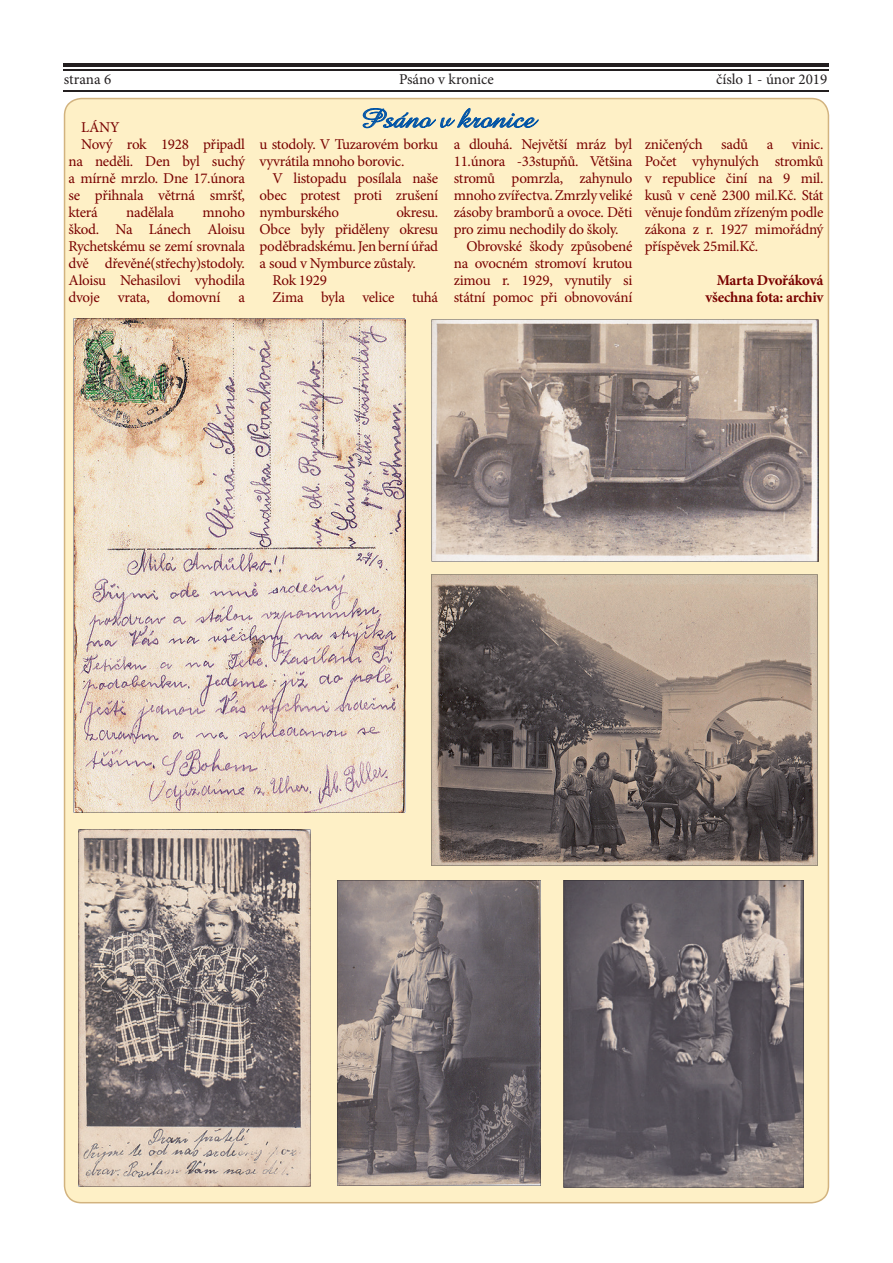
<style>
.page{position:relative;width:893px;height:1263px;background:#fff}
.page>*{position:absolute;margin:0;border:0;box-sizing:border-box;transform-origin:0 0}
.t1{font:italic 27px "Amazone AT";color:#0154a6;scale:1.09 1}
.t2{font:15px/17px "Minion Pro";letter-spacing:-.02em;color:#790100;text-align:justify}
.t3{font:15px "Minion Pro";color:#231f20}
.t4{font:700 15px/17px "Minion Pro";letter-spacing:-.02em;color:#790100;text-align:right}
</style>
<div class="page">
<hr style="left:64px;top:64px;width:765px;height:3px;background:#231f20">
<hr style="left:64px;top:69px;width:765px;height:1px;background:#231f20">
<hr style="left:64px;top:90px;width:765px;height:1px;background:#231f20">
<div style="left:64px;top:98px;width:765px;height:1105px;background:#fef0c6"></div>
<svg style="left:363px;top:108px;width:176px;height:21px;background:#b8c5bd"></svg>
<svg style="left:432px;top:319px;width:386px;height:243px;background:#a4958e"></svg>
<svg style="left:564px;top:880px;width:240px;height:307px;background:#6d666a"></svg>
<svg style="left:431px;top:574px;width:387px;height:292px;background:#83756d"></svg>
<img style="left:73px;top:319px;width:332px;height:493px">
<svg style="left:337px;top:880px;width:204px;height:306px;background:#786f71"></svg>
<svg style="left:79px;top:829px;width:231px;height:357px;background:#9b8f8a"></svg>
<p class="t3" style="left:64px;top:69px;width:49px">strana 6</p>
<p class="t3" style="left:399px;top:69px;width:96px">Psáno v kronice</p>
<p class="t3" style="left:716px;top:69px;width:113px">číslo 1 - únor 2019</p>
<p class="t2" style="left:81px;top:119px;width:40px">LÁNY</p>
<p class="t2" style="left:81px;top:136px;width:165px">Nový rok 1928 připadl</p>
<p class="t2" style="left:69px;top:153px;width:178px">na neděli. Den byl suchý</p>
<p class="t2" style="left:69px;top:170px;width:178px">a mírně mrzlo. Dne 17.února</p>
<p class="t2" style="left:69px;top:187px;width:178px">se přihnala větrná smršť,</p>
<p class="t2" style="left:69px;top:204px;width:31px">která</p>
<p class="t2" style="left:126px;top:204px;width:49px">nadělala</p>
<h1 class="t1" style="left:359px;top:103px;width:162px">Psáno v kronice</h1>
<p class="t2" style="left:260px;top:136px;width:180px">u stodoly. V Tuzarovém borku vyvrátila mnoho borovic.</p>
<p class="t2" style="left:260px;top:170px;width:180px;text-indent:13px">V listopadu posílala naše obec protest proti zrušení nymburského</p>
<p class="t2" style="left:454px;top:136px;width:180px">a dlouhá. Největší mráz byl</p>
<p class="t2" style="left:454px;top:153px;width:180px">11.února -33stupňů. Většina</p>
<p class="t2" style="left:454px;top:170px;width:180px">stromů pomrzla, zahynulo</p>
<p class="t2" style="left:454px;top:187px;width:180px">mnoho zvířectva. Zmrzly veliké</p>
<p class="t2" style="left:454px;top:204px;width:180px">zásoby bramborů a ovoce. Děti</p>
<p class="t2" style="left:454px;top:221px;width:166px">pro zimu nechodily do školy.</p>
<p class="t2" style="left:467px;top:238px;width:167px">Obrovské škody způsobené</p>
<p class="t2" style="left:454px;top:255px;width:180px">na ovocném stromoví krutou</p>
<p class="t2" style="left:454px;top:272px;width:180px">zimou r. 1929, vynutily si</p>
<p class="t2" style="left:454px;top:289px;width:180px">státní pomoc při obnovování</p>
<p class="t2" style="left:645px;top:136px;width:180px">zničených sadů a vinic.<br>Počet vyhynulých stromků v republice činí na 9 mil. kusů v ceně 2300 mil.Kč. Stát věnuje fondům zřízeným podle zákona z r. 1927 mimořádný příspěvek 25mil.Kč.</p>
<p class="t4" style="left:705px;top:271px;width:119px">Marta Dvořáková všechna fota: archiv</p>
<p class="t2" style="left:396px;top:204px;width:43px">okresu.</p>
<p class="t2" style="left:260px;top:221px;width:180px">Obce byly přiděleny okresu</p>
<p class="t2" style="left:260px;top:238px;width:180px">poděbradskému. Jen berní úřad</p>
<p class="t2" style="left:260px;top:255px;width:158px">a soud v Nymburce zůstaly.</p>
<p class="t2" style="left:272px;top:272px;width:56px">Rok 1929</p>
<p class="t2" style="left:272px;top:289px;width:167px">Zima byla velice tuhá</p>
<p class="t2" style="left:69px;top:204px;width:178px;text-indent:134px">mnoho škod. Na Lánech Aloisu Rychetskému se zemí srovnala dvě dřevěné(střechy)stodoly.<br>Aloisu Nehasilovi vyhodila dvoje vrata, domovní a</p>
</div>
